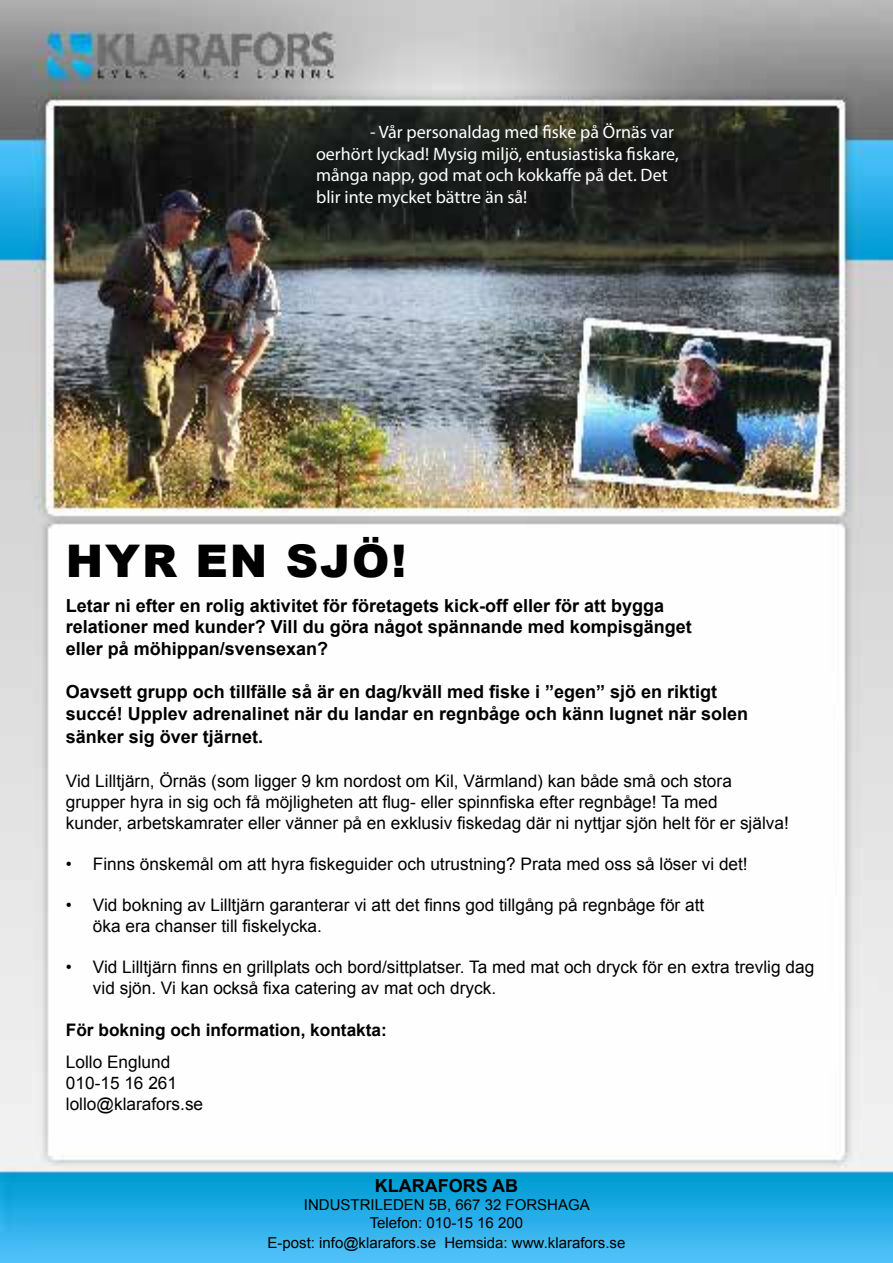
<style>
.page{position:relative;width:893px;height:1263px;background:#fff}
.page>*{position:absolute;margin:0;border:0;box-sizing:border-box;transform-origin:0 0}
.t1{font:900 45px "Arial";letter-spacing:.04em;color:#000}
.t2{font:700 18px/21.6px "Arial";color:#000}
.t3{font:18px/21.6px "Myriad Pro";color:#fff}
.t4{font:17.25px/20.7px "Arial";color:#000}
.t5{font:700 17.25px "Arial";color:#000}
.t6{font:15px/18px "Arial";color:#000;text-align:center}
</style>
<div class="page">
<img style="left:0;top:0;width:893px;height:1263px">
<p class="t3" style="left:316px;top:121px;width:364px;text-indent:54px">- Vår personaldag med fiske på Örnäs var oerhört lyckad! Mysig miljö, entusiastiska fiskare, många napp, god mat och kokkaffe på det. Det blir inte mycket bättre än så!</p>
<h1 class="t1" style="left:66px;top:528px;width:342px">HYR EN SJÖ!</h1>
<p class="t2" style="left:66px;top:595px;width:627px">Letar ni efter en rolig aktivitet för företagets kick-off eller för att bygga relationer med kunder? Vill du göra något spännande med kompisgänget eller på möhippan/svensexan?</p>
<p class="t2" style="left:66px;top:681px;width:684px">Oavsett grupp och tillfälle så är en dag/kväll med fiske i ”egen” sjö en riktigt succé! Upplev adrenalinet när du landar en regnbåge och känn lugnet när solen</p>
<p class="t2" style="left:66px;top:726px;width:199px">sänker sig över tjärnet.</p>
<p class="t4" style="left:66px;top:771px;width:724px">Vid Lilltjärn, Örnäs (som ligger 9 km nordost om Kil, Värmland) kan både små och stora grupper hyra in sig och få möjligheten att flug- eller spinnfiska efter regnbåge! Ta med<br>kunder, arbetskamrater eller vänner på en exklusiv fiskedag där ni nyttjar sjön helt för er själva!</p>
<p class="t4" style="left:66px;top:854px;width:683px">• Finns önskemål om att hyra fiskeguider och utrustning? Prata med oss så löser vi det!</p>
<p class="t4" style="left:93px;top:895px;width:613px;text-indent:-27px">• Vid bokning av Lilltjärn garanterar vi att det finns god tillgång på regnbåge för att öka era chanser till fiskelycka.</p>
<p class="t4" style="left:93px;top:957px;width:723px;text-indent:-27px">• Vid Lilltjärn finns en grillplats och bord/sittplatser. Ta med mat och dryck för en extra trevlig dag vid sjön. Vi kan också fixa catering av mat och dryck.</p>
<p class="t5" style="left:66px;top:1018px;width:323px">För bokning och information, kontakta:</p>
<p class="t4" style="left:66px;top:1052px;width:139px">Lollo Englund<br>010-15 16 261 lollo@klarafors.se</p>
<p class="t2" style="left:375px;top:1176px;width:145px">KLARAFORS AB</p>
<p class="t6" style="left:304px;top:1196px;width:287px">INDUSTRILEDEN 5B, 667 32 FORSHAGA<br>Telefon: 010-15 16 200</p>
<p class="t6" style="left:267px;top:1234px;width:359px">E-post: info@klarafors.se Hemsida: www.klarafors.se</p>
</div>
